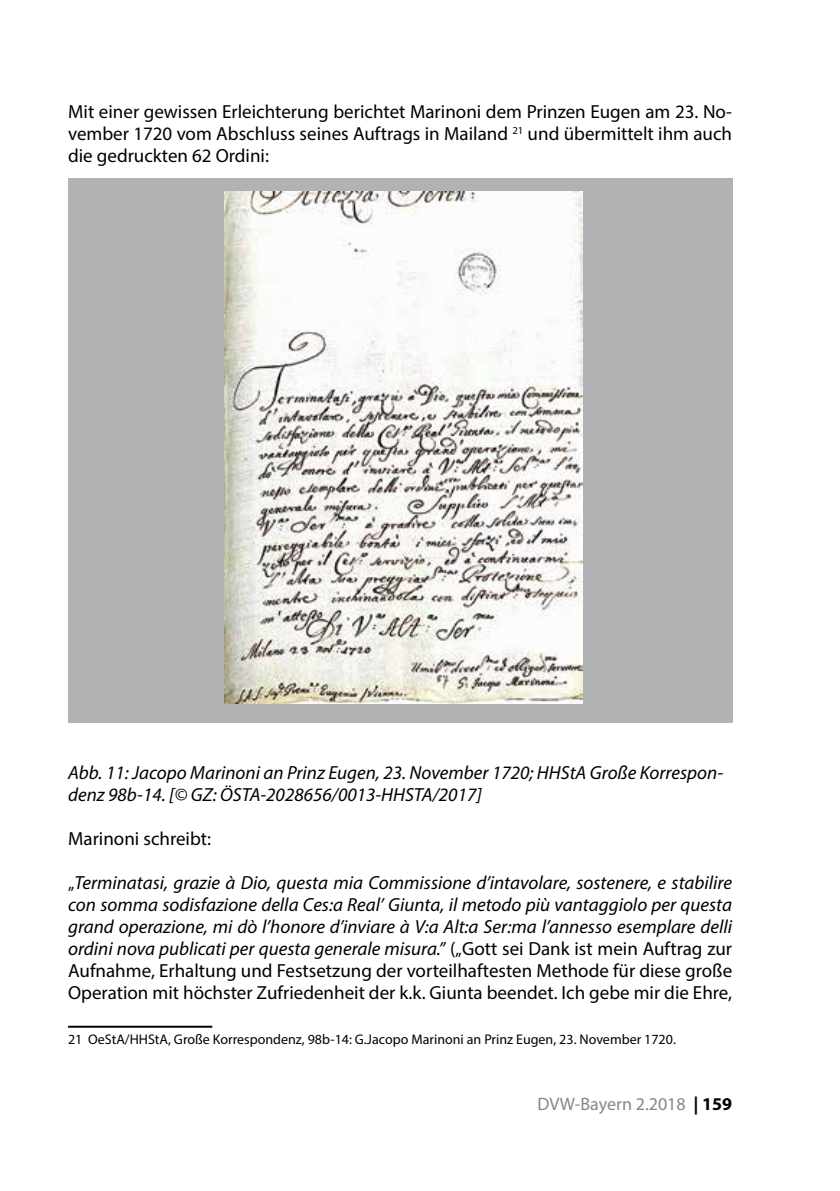
<style>
.page{position:relative;width:840px;height:1191px;background:#fff}
.page>*{position:absolute;margin:0;border:0;box-sizing:border-box;transform-origin:0 0}
.t1{font:italic 19px/22px "Myriad Pro";color:#000}
.t2{font:19px/22px "Myriad Pro";color:#000;text-align:justify}
.t3{font:18px "Myriad Pro";color:#868786}
.t4{font:14px "Myriad Pro";color:#000}
.s1{font-style:normal;font-size:18px}
.s2{font-style:normal}
.s3{font-weight:700;color:#000}
</style>
<div class="page">
<hr style="left:68px;top:1025px;width:144px;height:2px;background:#000">
<div style="left:68px;top:179px;width:663px;height:544px;background:#b1b2b3"></div>
<img style="left:224px;top:191px;width:358px;height:513px">
<p class="t2" style="left:68px;top:101px;width:665px">Mit einer gewissen Erleichterung berichtet Marinoni dem Prinzen Eugen am 23. No&shy;vember 1720 vom Abschluss seines Auftrags in Mailand <sup>21</sup> und übermittelt ihm auch die gedruckten 62 Ordini:</p>
<p class="t1" style="left:68px;top:761px;width:656px">Abb. 11: Jacopo Marinoni an Prinz Eugen, 23. November 1720; HHStA Große Korrespon&shy;denz 98b-14. [© GZ: ÖSTA-2028656/0013-HHSTA/2017]</p>
<p class="t2" style="left:68px;top:827px;width:144px">Marinoni schreibt:</p>
<p class="t1" style="left:68px;top:871px;width:665px;text-align:justify"><span class="s1">„</span>Terminatasi, grazie à Dio, questa mia Commissione d’intavolare, sostenere, e stabilire con somma sodisfazione della Ces:a Real’ Giunta, il metodo più vantaggiolo per questa grand operazione, mi dò l’honore d’inviare à V:a Alt:a Ser:ma l’annesso esemplare delli ordini nova publicati per questa generale misura.” <span class="s2">(</span><span class="s1">„</span><span class="s2">Gott sei Dank ist mein Auftrag zur Aufnahme, Erhaltung und Festsetzung der vorteilhaftesten Methode für diese große Operation mit höchster Zufriedenheit der k.k. Giunta beendet. Ich gebe mir die Ehre,</span></p>
<p class="t4" style="left:68px;top:1030px;width:609px">21 OeStA/HHStA, Große Korrespondenz, 98b-14: G.Jacopo Marinoni an Prinz Eugen, 23. November 1720.</p>
<p class="t3" style="left:537px;top:1093px;width:196px">DVW-Bayern 2.2018 <span class="s3">| 159</span></p>
</div>
